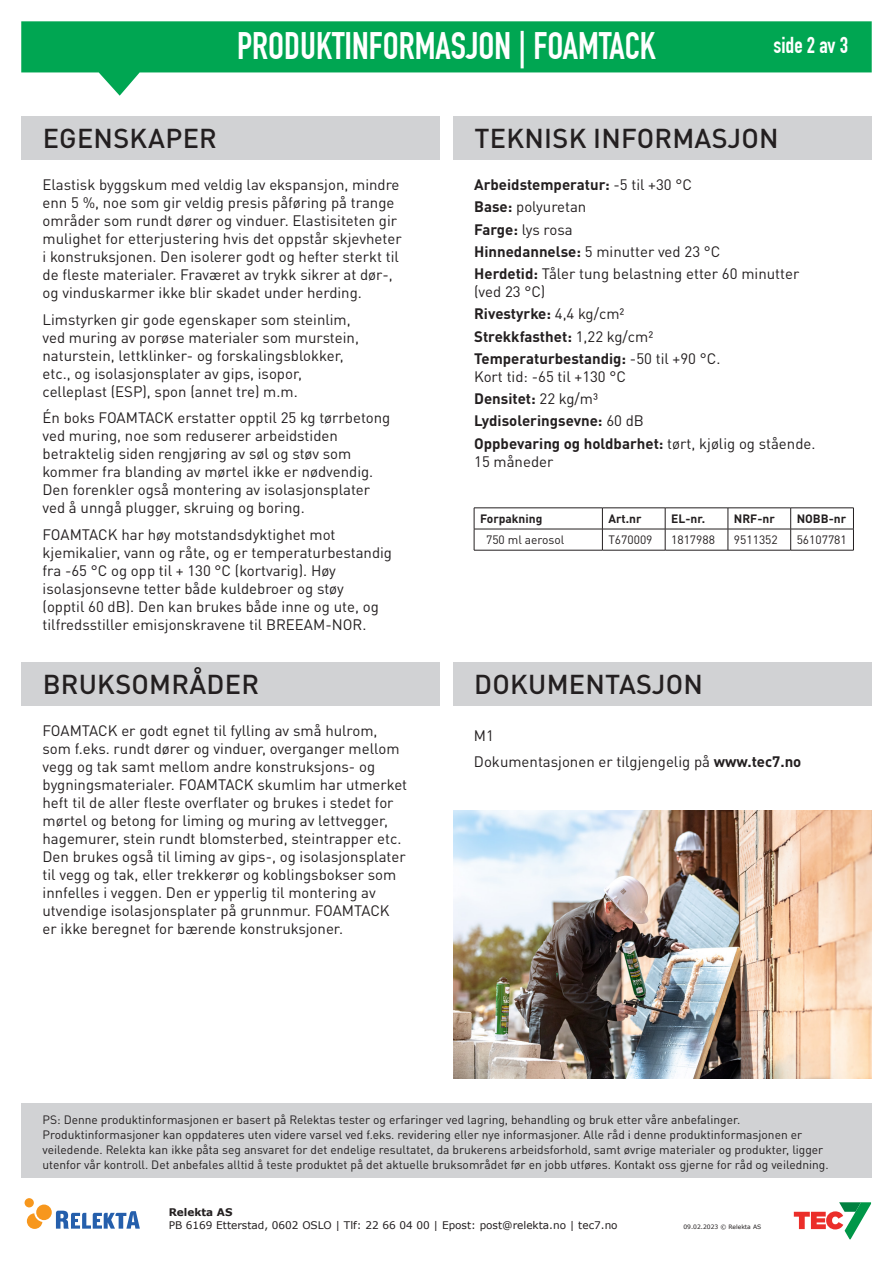
<style>
.page{position:relative;width:893px;height:1263px;background:#fff}
.page>*{position:absolute;margin:0;border:0;box-sizing:border-box;transform-origin:0 0}
.t1{font:37.5px "DIN Engschrift LT";color:#fff}
.t2{font:500 27px "DIN Pro";letter-spacing:.01em;color:#231f20}
.t3{font:22.5px "DIN Engschrift LT";color:#fff}
.t4{font:15px/18px "DIN Pro";color:#231f20}
.t5{font:700 15px/22.2px "DIN Pro";color:#231f20}
.t6{font:12px/15px "DIN Pro";color:#231f20}
.t7{font:700 12px "DIN Pro";color:#231f20}
.t8{font:10.5px "Verdana";color:#231f20}
.t9{font:700 10.5px "Verdana";color:#231f20}
.t10{font:6px "Verdana";color:#231f20}
.s1{font-weight:700}
.s2{font-weight:400}
</style>
<div class="page">
<svg style="left:21px;top:21px;width:851px;height:75px;fill:#00a652"></svg>
<svg style="left:27px;top:1213px;width:15px;height:16px"></svg>
<div style="left:25px;top:1198px;width:9px;height:9px;background:#f7971d;border-radius:50%"></div>
<svg style="left:56px;top:1211px;width:84px;height:17px"></svg>
<div style="left:36px;top:1204px;width:16px;height:16px;background:#f7971d;border-radius:50%"></div>
<svg style="left:794px;top:1202px;width:77px;height:37px"></svg>
<div style="left:21px;top:1103px;width:851px;height:75px;background:#d1d2d4"></div>
<div style="left:453px;top:116px;width:418px;height:44px;background:#d1d2d4"></div>
<div style="left:21px;top:116px;width:419px;height:44px;background:#d1d2d4"></div>
<div style="left:21px;top:662px;width:419px;height:43px;background:#d1d2d4"></div>
<div style="left:453px;top:662px;width:418px;height:43px;background:#d1d2d4"></div>
<hr style="left:474px;top:508px;width:128px;height:1px;background:#231f20">
<hr style="left:602px;top:508px;width:63px;height:1px;background:#231f20">
<hr style="left:665px;top:508px;width:63px;height:1px;background:#231f20">
<hr style="left:728px;top:508px;width:63px;height:1px;background:#231f20">
<hr style="left:791px;top:508px;width:63px;height:1px;background:#231f20">
<hr style="left:474px;top:529px;width:128px;height:1px;background:#231f20">
<svg style="left:474px;top:508px;width:1px;height:42px"></svg>
<hr style="left:602px;top:529px;width:63px;height:1px;background:#231f20">
<svg style="left:602px;top:508px;width:1px;height:42px"></svg>
<hr style="left:665px;top:529px;width:63px;height:1px;background:#231f20">
<svg style="left:665px;top:508px;width:1px;height:42px"></svg>
<hr style="left:728px;top:529px;width:63px;height:1px;background:#231f20">
<svg style="left:728px;top:508px;width:1px;height:42px"></svg>
<hr style="left:791px;top:529px;width:63px;height:1px;background:#231f20">
<svg style="left:790px;top:508px;width:1px;height:42px"></svg>
<svg style="left:853px;top:509px;width:1px;height:41px"></svg>
<hr style="left:474px;top:550px;width:128px;height:1px;background:#231f20">
<hr style="left:602px;top:550px;width:63px;height:1px;background:#231f20">
<hr style="left:665px;top:550px;width:63px;height:1px;background:#231f20">
<hr style="left:728px;top:550px;width:63px;height:1px;background:#231f20">
<hr style="left:791px;top:550px;width:63px;height:1px;background:#231f20">
<img style="left:453px;top:810px;width:419px;height:268px">
<h1 class="t1" style="left:237px;top:23px;width:420px">PRODUKTINFORMASJON | FOAMTACK</h1>
<h3 class="t3" style="left:773px;top:32px;width:76px">side 2 av 3</h3>
<h2 class="t2" style="left:43px;top:117px;width:176px">EGENSKAPER</h2>
<h2 class="t2" style="left:474px;top:117px;width:305px">TEKNISK INFORMASJON</h2>
<p class="t4" style="left:43px;top:174px;width:361px">Elastisk byggskum med veldig lav ekspansjon, mindre enn 5 %, noe som gir veldig presis påføring på trange områder som rundt dører og vinduer. Elastisiteten gir mulighet for etterjustering hvis det oppstår skjevheter i konstruksjonen. Den isolerer godt og hefter sterkt til de fleste materialer. Fraværet av trykk sikrer at dør-, og vinduskarmer ikke blir skadet under herding.</p>
<p class="t4" style="left:43px;top:309px;width:318px">Limstyrken gir gode egenskaper som steinlim, ved muring av porøse materialer som murstein, naturstein, lettklinker- og forskalingsblokker, etc., og isolasjonsplater av gips, isopor, celleplast (ESP), spon (annet tre) m.m.</p>
<p class="t4" style="left:43px;top:407px;width:349px">Én boks FOAMTACK erstatter opptil 25 kg tørrbetong ved muring, noe som reduserer arbeidstiden betraktelig siden rengjøring av søl og støv som kommer fra blanding av mørtel ikke er nødvendig.<br>Den forenkler også montering av isolasjonsplater ved å unngå plugger, skruing og boring.</p>
<p class="t4" style="left:43px;top:524px;width:351px">FOAMTACK har høy motstandsdyktighet mot kjemikalier, vann og råte, og er temperaturbestandig fra -65 °C og opp til + 130 °C (kortvarig). Høy isolasjonsevne tetter både kuldebroer og støy<br>(opptil 60 dB). Den kan brukes både inne og ute, og tilfredsstiller emisjonskravene til BREEAM-NOR.</p>
<h2 class="t2" style="left:43px;top:662px;width:218px">BRUKSOMRÅDER</h2>
<p class="t4" style="left:43px;top:720px;width:366px">FOAMTACK er godt egnet til fylling av små hulrom, som f.eks. rundt dører og vinduer, overganger mellom vegg og tak samt mellom andre konstruksjons- og bygningsmaterialer. FOAMTACK skumlim har utmerket heft til de aller fleste overflater og brukes i stedet for mørtel og betong for liming og muring av lettvegger, hagemurer, stein rundt blomsterbed, steintrapper etc.<br>Den brukes også til liming av gips-, og isolasjonsplater til vegg og tak, eller trekkerør og koblingsbokser som innfelles i veggen. Den er ypperlig til montering av utvendige isolasjonsplater på grunnmur. FOAMTACK er ikke beregnet for bærende konstruksjoner.</p>
<p class="t4" style="left:474px;top:172px;width:327px;line-height:22.2px"><span class="s1">Arbeidstemperatur:</span> -5 til +30 °C<br><span class="s1">Base:</span> polyuretan<br><span class="s1">Farge:</span> lys rosa<br><span class="s1">Hinnedannelse:</span> 5 minutter ved 23 °C<br><span class="s1">Herdetid:</span> Tåler tung belastning etter 60 minutter</p>
<p class="t5" style="left:474px;top:279px;width:248px"><span class="s2">(ved 23 °C)<br></span>Rivestyrke: <span class="s2">4,4 kg/cm²<br></span>Strekkfasthet: <span class="s2">1,22 kg/cm²<br></span>Temperaturbestandig: <span class="s2">-50 til +90 °C.</span></p>
<p class="t4" style="left:474px;top:364px;width:343px;line-height:22.2px">Kort tid: -65 til +130 °C<br><span class="s1">Densitet:</span> 22 kg/m³<br><span class="s1">Lydisoleringsevne:</span> 60 dB<br><span class="s1">Oppbevaring og holdbarhet:</span> tørt, kjølig og stående.</p>
<p class="t4" style="left:474px;top:451px;width:81px">15 måneder</p>
<p class="t7" style="left:480px;top:509px;width:64px">Forpakning</p>
<p class="t7" style="left:608px;top:509px;width:35px">Art.nr</p>
<p class="t7" style="left:671px;top:509px;width:36px">EL-nr.</p>
<p class="t7" style="left:734px;top:509px;width:42px">NRF-nr</p>
<p class="t7" style="left:797px;top:509px;width:51px">NOBB-nr</p>
<p class="t6" style="left:486px;top:531px;width:80px">750 ml aerosol</p>
<p class="t6" style="left:608px;top:531px;width:46px">T670009</p>
<p class="t6" style="left:671px;top:531px;width:45px">1817988</p>
<p class="t6" style="left:734px;top:531px;width:45px">9511352</p>
<p class="t6" style="left:797px;top:531px;width:52px">56107781</p>
<h2 class="t2" style="left:474px;top:662px;width:230px">DOKUMENTASJON</h2>
<p class="t4" style="left:474px;top:720px;width:329px;line-height:26.5px">M1<br>Dokumentasjonen er tilgjengelig på <span class="s1">www.tec7.no</span></p>
<p class="t6" style="left:43px;top:1110px;width:788px">PS: Denne produktinformasjonen er basert på Relektas tester og erfaringer ved lagring, behandling og bruk etter våre anbefalinger.<br>Produktinformasjoner kan oppdateres uten videre varsel ved f.eks. revidering eller nye informasjoner. Alle råd i denne produktinformasjonen er veiledende. Relekta kan ikke påta seg ansvaret for det endelige resultatet, da brukerens arbeidsforhold, samt øvrige materialer og produkter, ligger utenfor vår kontroll. Det anbefales alltid å teste produktet på det aktuelle bruksområdet før en jobb utføres. Kontakt oss gjerne for råd og veiledning.</p>
<p class="t9" style="left:169px;top:1205px;width:65px">Relekta AS</p>
<p class="t8" style="left:169px;top:1218px;width:450px">PB 6169 Etterstad, 0602 OSLO | Tlf: 22 66 04 00 | Epost: post@relekta.no | tec7.no</p>
<p class="t10" style="left:683px;top:1223px;width:79px">09.02.2023 © Relekta AS</p>
</div>
